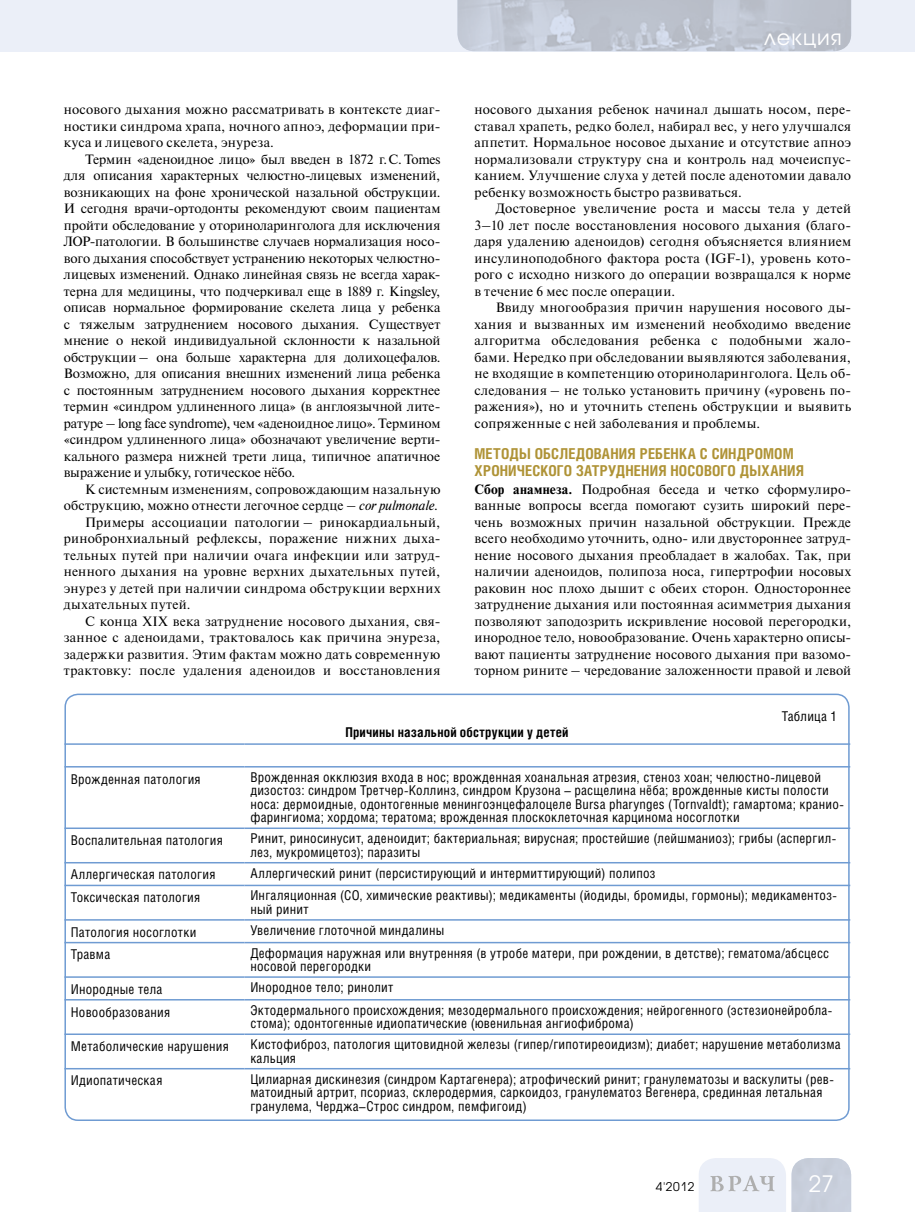
<style>
.page{position:relative;width:915px;height:1212px;background:#fff}
.page>*{position:absolute;margin:0;border:0;box-sizing:border-box;transform-origin:0 0}
.t1{font:22.5px "Avant Garde Gothic C";color:#fff}
.t2{font:21px "Avant Garde Gothic C";letter-spacing:.05em;color:#fff}
.t3{font:700 15px "Helios Cond";color:#af9336}
.t4{font:13.5px/16.5px "Newton C";letter-spacing:.025em;color:#000;text-align:justify}
.t5{font:13.5px/13.5px "Helios Cond";letter-spacing:.02em;color:#000}
.t6{font:700 13.5px "Helios Cond";letter-spacing:.015em;color:#000}
.t7{font:12px "Avant Garde Gothic C";color:#000}
.s1{font-weight:700}
.s2{font-style:italic}
</style>
<div class="page">
<div style="left:0;top:0;width:914px;height:51px;background:#ebeff8"></div>
<img style="left:457px;top:0;width:393px;height:51px">
<div style="left:791px;top:1158px;width:59px;height:54px;background:#c8cfdc"></div>
<svg style="left:699px;top:1158px;width:86px;height:54px;background:#e6eaf2"></svg>
<div style="left:64px;top:693px;width:785px;height:428px;border:2px solid #6f9bd2;border-radius:13px"></div>
<hr style="left:64px;top:743px;width:180px;height:2px;background:#6f9bd2">
<hr style="left:244px;top:743px;width:606px;height:2px;background:#6f9bd2">
<hr style="left:64px;top:766px;width:180px;height:1px;background:#6f9bd2">
<hr style="left:244px;top:766px;width:606px;height:1px;background:#6f9bd2">
<hr style="left:64px;top:827px;width:180px;height:2px;background:#6f9bd2">
<hr style="left:244px;top:827px;width:606px;height:2px;background:#6f9bd2">
<hr style="left:64px;top:862px;width:180px;height:1px;background:#6f9bd2">
<hr style="left:244px;top:862px;width:606px;height:1px;background:#6f9bd2">
<hr style="left:64px;top:885px;width:180px;height:1px;background:#6f9bd2">
<hr style="left:244px;top:885px;width:606px;height:1px;background:#6f9bd2">
<hr style="left:64px;top:919px;width:180px;height:2px;background:#6f9bd2">
<hr style="left:244px;top:919px;width:606px;height:2px;background:#6f9bd2">
<hr style="left:64px;top:942px;width:180px;height:1px;background:#6f9bd2">
<hr style="left:244px;top:942px;width:606px;height:1px;background:#6f9bd2">
<hr style="left:64px;top:976px;width:180px;height:2px;background:#6f9bd2">
<hr style="left:244px;top:976px;width:606px;height:2px;background:#6f9bd2">
<hr style="left:64px;top:999px;width:180px;height:1px;background:#6f9bd2">
<hr style="left:244px;top:999px;width:606px;height:1px;background:#6f9bd2">
<hr style="left:64px;top:1033px;width:180px;height:2px;background:#6f9bd2">
<hr style="left:244px;top:1033px;width:606px;height:2px;background:#6f9bd2">
<hr style="left:64px;top:1068px;width:180px;height:1px;background:#6f9bd2">
<hr style="left:244px;top:1068px;width:606px;height:1px;background:#6f9bd2">
<h2 class="t2" style="left:763px;top:25px;width:79px">лекция</h2>
<p class="t4" style="left:474px;top:101px;width:378px">носового дыхания ребенок начинал дышать носом, пере&shy;ставал храпеть, редко болел, набирал вес, у него улучшался аппетит. Нормальное носовое дыхание и отсутствие апноэ нормализовали структуру сна и контроль над мочеиспус&shy;канием. Улучшение слуха у детей после аденотомии давало ребенку возможность быстро развиваться.</p>
<p class="t4" style="left:474px;top:200px;width:378px;text-indent:21px">Достоверное увеличение роста и массы тела у детей 3–10 лет после восстановления носового дыхания (благо&shy;даря удалению аденоидов) сегодня объясняется влиянием инсулиноподобного фактора роста (IGF-1), уровень кото&shy;рого с исходно низкого до операции возвращался к норме в течение 6 мес после операции.</p>
<p class="t4" style="left:474px;top:299px;width:378px;text-indent:21px">Ввиду многообразия причин нарушения носового ды&shy;хания и вызванных им изменений необходимо введение алгоритма обследования ребенка с подобными жало&shy;бами. Нередко при обследовании выявляются заболевания, не входящие в компетенцию оториноларинголога. Цель об&shy;следования – не только установить причину («уровень по&shy;ражения»), но и уточнить степень обструкции и выявить сопряженные с ней заболевания и проблемы.</p>
<p class="t3" style="left:474px;top:445px;width:21px">Методы</p>
<p class="t3" style="left:534px;top:445px;width:10px">обследования</p>
<p class="t3" style="left:639px;top:445px;width:9px">ребенка</p>
<p class="t3" style="left:699px;top:445px;width:10px">ссиндромом</p>
<p class="t3" style="left:474px;top:461px;width:10px">хронического</p>
<p class="t3" style="left:576px;top:461px;width:10px">затруднения</p>
<p class="t3" style="left:670px;top:461px;width:9px">носового</p>
<p class="t3" style="left:739px;top:461px;width:10px">дыхания</p>
<p class="t4" style="left:474px;top:481px;width:378px"><span class="s1">Сбор анамнеза.</span> Подробная беседа и четко сформулиро&shy;ванные вопросы всегда помогают сузить широкий пере&shy;чень возможных причин назальной обструкции. Прежде всего необходимо уточнить, одно- или двустороннее затруд&shy;нение носового дыхания преобладает в жалобах. Так, при наличии аденоидов, полипоза носа, гипертрофии носовых раковин нос плохо дышит с обеих сторон. Одностороннее затруднение дыхания или постоянная асимметрия дыхания позволяют заподозрить искривление носовой перегородки, инородное тело, новообразование. Очень характерно описы&shy;вают пациенты затруднение носового дыхания при вазомо&shy;торном рините – чередование заложенности правой и левой</p>
<p class="t5" style="left:781px;top:709px;width:56px">Таблица 1</p>
<p class="t6" style="left:345px;top:724px;width:224px">Причины назальной обструкции у детей</p>
<p class="t4" style="left:64px;top:101px;width:378px">носового дыхания можно рассматривать в контексте диаг&shy;ностики синдрома храпа, ночного апноэ, деформации при&shy;куса и лицевого скелета, энуреза.</p>
<p class="t4" style="left:64px;top:151px;width:378px;text-indent:21px">Термин «аденоидное лицо» был введен в 1872 г.C. Tomes для описания характерных челюстно-лицевых изменений, возникающих на фоне хронической назальной обструкции.<br>И сегодня врачи-ортодонты рекомендуют своим пациентам пройти обследование у оториноларинголога для исключения ЛОР-патологии. В большинстве случаев нормализация носо&shy;вого дыхания способствует устранению некоторых челюстно&shy;лицевых изменений. Однако линейная связь не всегда харак&shy;терна для медицины, что подчеркивал еще в 1889 г. Kingsley, описав нормальное формирование скелета лица у ребенка с тяжелым затруднением носового дыхания. Существует мнение о некой индивидуальной склонности к назальной обструкции – она больше характерна для долихоцефалов.<br>Возможно, для описания внешних изменений лица ребенка с постоянным затруднением носового дыхания корректнее термин «синдром удлиненного лица» (в англоязычной лите&shy;ратуре – long face syndrome), чем «аденоидное лицо». Термином «синдром удлиненного лица» обозначают увеличение верти&shy;кального размера нижней трети лица, типичное апатичное выражение и улыбку, готическое нёбо.</p>
<p class="t4" style="left:85px;top:481px;width:357px">К системным изменениям, сопровождающим назальную</p>
<p class="t4" style="left:64px;top:497px;width:375px">обструкцию, можно отнести легочное сердце – <span class="s2">cor pulmonale</span>.</p>
<p class="t4" style="left:85px;top:514px;width:357px">Примеры ассоциации патологии – ринокардиальный,</p>
<p class="t4" style="left:64px;top:530px;width:378px">ринобронхиальный рефлексы, поражение нижних дыха-</p>
<p class="t4" style="left:64px;top:547px;width:378px">тельных путей при наличии очага инфекции или затруд-</p>
<p class="t4" style="left:64px;top:563px;width:378px">ненного дыхания на уровне верхних дыхательных путей,</p>
<p class="t4" style="left:64px;top:580px;width:378px">энурез у детей при наличии синдрома обструкции верхних</p>
<p class="t4" style="left:64px;top:596px;width:128px">дыхательных путей.</p>
<p class="t4" style="left:85px;top:613px;width:357px">С конца XIX века затруднение носового дыхания, свя-</p>
<p class="t4" style="left:64px;top:629px;width:378px">занное с аденоидами, трактовалось как причина энуреза,</p>
<p class="t4" style="left:64px;top:646px;width:378px">задержки развития. Этим фактам можно дать современную</p>
<p class="t4" style="left:64px;top:662px;width:378px">трактовку: после удаления аденоидов и восстановления</p>
<p class="t5" style="left:71px;top:772px;width:131px">Врожденная патология</p>
<p class="t5" style="left:250px;top:770px;width:594px">Врожденная окклюзия входа в нос; врожденная хоанальная атрезия, стеноз хоан; челюстно-лицевой дизостоз: синдром Третчер-Коллинз, синдром Крузона – расщелина нёба; врожденные кисты полости носа: дермоидные, одонтогенные менингоэнцефалоцеле Bursa pharynges (Tornvaldt); гамартома; кранио&shy;фарингиома; хордома; тератома; врожденная плоскоклеточная карцинома носоглотки</p>
<p class="t5" style="left:71px;top:833px;width:153px">Воспалительная патология</p>
<p class="t5" style="left:250px;top:831px;width:587px">Ринит, риносинусит, аденоидит; бактериальная; вирусная; простейшие (лейшманиоз); грибы (аспергил&shy;лез, мукромицетоз); паразиты</p>
<p class="t5" style="left:71px;top:868px;width:146px">Аллергическая патология</p>
<p class="t5" style="left:250px;top:866px;width:406px">Аллергический ринит (персистирующий и интермиттирующий) полипоз</p>
<p class="t5" style="left:71px;top:890px;width:131px">Токсическая патология</p>
<p class="t5" style="left:250px;top:888px;width:587px">Ингаляционная (СО, химические реактивы); медикаменты (йодиды, бромиды, гормоны); медикаментоз&shy;ный ринит</p>
<p class="t5" style="left:71px;top:925px;width:127px">Патология носоглотки</p>
<p class="t5" style="left:250px;top:923px;width:195px">Увеличение глоточной миндалины</p>
<p class="t5" style="left:71px;top:947px;width:41px">Травма</p>
<p class="t5" style="left:250px;top:946px;width:580px">Деформация наружная или внутренняя (в утробе матери, при рождении, в детстве); гематома/абсцесс носовой перегородки</p>
<p class="t5" style="left:71px;top:982px;width:93px">Инородные тела</p>
<p class="t5" style="left:250px;top:980px;width:144px">Инородное тело; ринолит</p>
<p class="t5" style="left:71px;top:1005px;width:101px">Новообразования</p>
<p class="t5" style="left:250px;top:1003px;width:583px">Эктодермального происхождения; мезодермального происхождения; нейрогенного (эстезионейробла&shy;стома); одонтогенные идиопатические (ювенильная ангиофиброма)</p>
<p class="t5" style="left:71px;top:1039px;width:159px">Метаболические нарушения</p>
<p class="t5" style="left:250px;top:1037px;width:591px">Кистофиброз, патология щитовидной железы (гипер/гипотиреоидизм); диабет; нарушение метаболизма кальция</p>
<p class="t5" style="left:71px;top:1074px;width:93px">Идиопатическая</p>
<p class="t5" style="left:250px;top:1072px;width:585px">Цилиарная дискинезия (синдром Картагенера); атрофический ринит; гранулематозы и васкулиты (рев&shy;матоидный артрит, псориаз, склеродермия, саркоидоз, гранулематоз Вегенера, срединная летальная гранулема, Черджа–Строс синдром, пемфигоид)</p>
<p class="t7" style="left:655px;top:1180px;width:40px">4'2012</p>
<h1 class="t1" style="left:808px;top:1170px;width:26px">27</h1>
</div>
